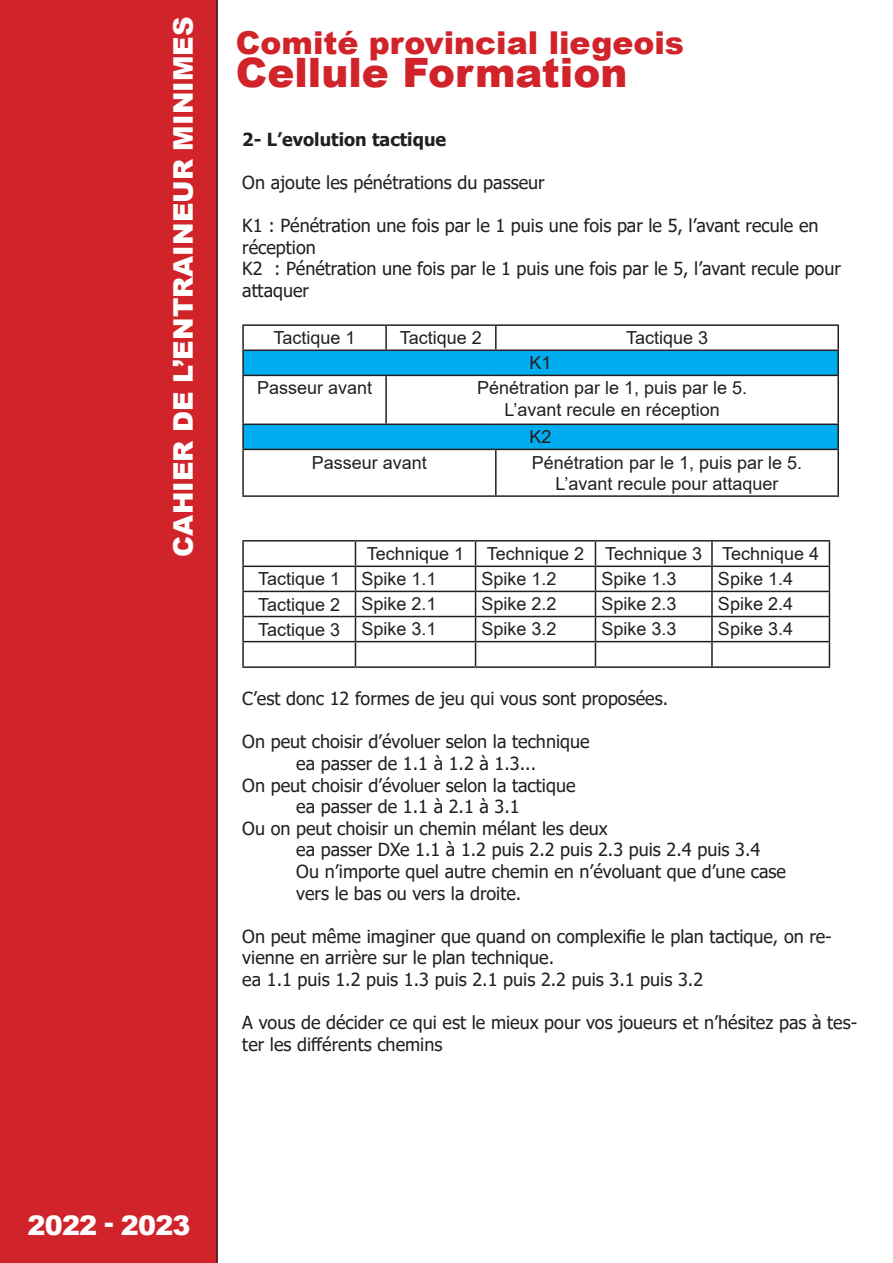
<style>
.page{position:relative;width:893px;height:1263px;background:#fff}
.page>*{position:absolute;margin:0;border:0;box-sizing:border-box;transform-origin:0 0}
.t1{font:900 40.5px "Arial";color:#d1232a}
.t2{font:900 31.5px "Arial";color:#d1232a}
.t3{font:900 27px "Arial";letter-spacing:.005em;color:#fff}
.t4{font:900 27px "Arial";letter-spacing:-.03em;color:#fff}
.t5{font:18px/21.6px "Tahoma";color:#231f20}
.t6{font:18px "Arial";color:#231f20}
.t7{font:18px "Arial Unicode MS";color:#231f20}
.t8{font:700 18px "Tahoma";color:#231f20}
</style>
<div class="page">
<div style="left:0;top:0;width:218px;height:1263px;background:#d1232a"></div>
<svg style="left:244px;top:351px;width:593px;height:98px"></svg>
<hr style="left:242px;top:324px;width:144px;height:2px;background:#231f20">
<hr style="left:242px;top:326px;width:2px;height:23px;background:#231f20">
<hr style="left:386px;top:324px;width:110px;height:2px;background:#231f20">
<hr style="left:385px;top:326px;width:2px;height:23px;background:#231f20">
<hr style="left:496px;top:324px;width:343px;height:2px;background:#231f20">
<hr style="left:495px;top:326px;width:2px;height:23px;background:#231f20">
<hr style="left:837px;top:326px;width:2px;height:23px;background:#231f20">
<hr style="left:242px;top:349px;width:144px;height:2px;background:#231f20">
<hr style="left:242px;top:351px;width:2px;height:24px;background:#231f20">
<hr style="left:386px;top:349px;width:110px;height:2px;background:#231f20">
<hr style="left:496px;top:349px;width:343px;height:2px;background:#231f20">
<hr style="left:837px;top:351px;width:2px;height:24px;background:#231f20">
<hr style="left:242px;top:375px;width:144px;height:1px;background:#231f20">
<hr style="left:242px;top:376px;width:2px;height:47px;background:#231f20">
<hr style="left:386px;top:375px;width:110px;height:1px;background:#231f20">
<hr style="left:385px;top:376px;width:2px;height:47px;background:#231f20">
<hr style="left:496px;top:375px;width:343px;height:1px;background:#231f20">
<hr style="left:837px;top:376px;width:2px;height:47px;background:#231f20">
<hr style="left:242px;top:423px;width:144px;height:2px;background:#231f20">
<hr style="left:242px;top:425px;width:2px;height:24px;background:#231f20">
<hr style="left:386px;top:423px;width:110px;height:2px;background:#231f20">
<hr style="left:496px;top:423px;width:343px;height:2px;background:#231f20">
<hr style="left:837px;top:425px;width:2px;height:24px;background:#231f20">
<hr style="left:242px;top:449px;width:144px;height:1px;background:#231f20">
<hr style="left:242px;top:450px;width:2px;height:45px;background:#231f20">
<hr style="left:386px;top:449px;width:110px;height:1px;background:#231f20">
<hr style="left:496px;top:449px;width:343px;height:1px;background:#231f20">
<hr style="left:495px;top:450px;width:2px;height:45px;background:#231f20">
<hr style="left:837px;top:450px;width:2px;height:45px;background:#231f20">
<hr style="left:242px;top:495px;width:144px;height:2px;background:#231f20">
<hr style="left:386px;top:495px;width:110px;height:2px;background:#231f20">
<hr style="left:496px;top:495px;width:343px;height:2px;background:#231f20">
<hr style="left:242px;top:540px;width:113px;height:1px;background:#231f20">
<hr style="left:242px;top:541px;width:2px;height:24px;background:#231f20">
<hr style="left:355px;top:540px;width:121px;height:1px;background:#231f20">
<hr style="left:476px;top:540px;width:119px;height:1px;background:#231f20">
<hr style="left:595px;top:540px;width:117px;height:1px;background:#231f20">
<hr style="left:712px;top:540px;width:118px;height:1px;background:#231f20">
<hr style="left:711px;top:541px;width:2px;height:24px;background:#231f20">
<hr style="left:242px;top:565px;width:113px;height:2px;background:#231f20">
<hr style="left:242px;top:567px;width:2px;height:24px;background:#231f20">
<hr style="left:355px;top:565px;width:121px;height:2px;background:#231f20">
<hr style="left:476px;top:565px;width:119px;height:2px;background:#231f20">
<hr style="left:595px;top:565px;width:117px;height:2px;background:#231f20">
<hr style="left:712px;top:565px;width:118px;height:2px;background:#231f20">
<hr style="left:711px;top:567px;width:2px;height:24px;background:#231f20">
<hr style="left:242px;top:591px;width:113px;height:1px;background:#231f20">
<hr style="left:242px;top:592px;width:2px;height:24px;background:#231f20">
<hr style="left:355px;top:591px;width:121px;height:1px;background:#231f20">
<hr style="left:476px;top:591px;width:119px;height:1px;background:#231f20">
<hr style="left:595px;top:591px;width:117px;height:1px;background:#231f20">
<hr style="left:712px;top:591px;width:118px;height:1px;background:#231f20">
<hr style="left:711px;top:592px;width:2px;height:24px;background:#231f20">
<hr style="left:242px;top:616px;width:113px;height:1px;background:#231f20">
<hr style="left:242px;top:617px;width:2px;height:24px;background:#231f20">
<hr style="left:355px;top:616px;width:121px;height:1px;background:#231f20">
<hr style="left:476px;top:616px;width:119px;height:1px;background:#231f20">
<hr style="left:595px;top:616px;width:117px;height:1px;background:#231f20">
<hr style="left:712px;top:616px;width:118px;height:1px;background:#231f20">
<hr style="left:711px;top:617px;width:2px;height:24px;background:#231f20">
<hr style="left:242px;top:641px;width:113px;height:1px;background:#231f20">
<hr style="left:242px;top:642px;width:2px;height:24px;background:#231f20">
<hr style="left:355px;top:641px;width:121px;height:1px;background:#231f20">
<svg style="left:355px;top:541px;width:1px;height:125px"></svg>
<hr style="left:476px;top:641px;width:119px;height:1px;background:#231f20">
<svg style="left:475px;top:541px;width:1px;height:125px"></svg>
<hr style="left:595px;top:641px;width:117px;height:1px;background:#231f20">
<svg style="left:595px;top:541px;width:1px;height:125px"></svg>
<hr style="left:712px;top:641px;width:118px;height:1px;background:#231f20">
<hr style="left:711px;top:642px;width:2px;height:24px;background:#231f20">
<svg style="left:829px;top:541px;width:1px;height:125px"></svg>
<hr style="left:242px;top:666px;width:113px;height:2px;background:#231f20">
<hr style="left:355px;top:666px;width:121px;height:2px;background:#231f20">
<hr style="left:476px;top:666px;width:119px;height:2px;background:#231f20">
<hr style="left:595px;top:666px;width:117px;height:2px;background:#231f20">
<hr style="left:712px;top:666px;width:118px;height:2px;background:#231f20">
<h3 class="t3" style="left:164px;top:557px;width:542px;rotate:-90deg">CAHIER DE L’ENTRAINEUR MINIMES</h3>
<h2 class="t2" style="left:236px;top:20px;width:450px">Comité provincial liegeois</h2>
<h1 class="t1" style="left:236px;top:43px;width:393px">Cellule Formation</h1>
<p class="t8" style="left:242px;top:126px;width:205px">2- L’evolution tactique</p>
<p class="t5" style="left:242px;top:172px;width:304px">On ajoute les pénétrations du passeur</p>
<p class="t5" style="left:242px;top:216px;width:578px">K1 : Pénétration une fois par le 1 puis une fois par le 5, l’avant recule en réception</p>
<p class="t5" style="left:242px;top:259px;width:600px">K2 : Pénétration une fois par le 1 puis une fois par le 5, l’avant recule pour attaquer</p>
<p class="t6" style="left:274px;top:326px;width:84px">Tactique 1</p>
<p class="t6" style="left:400px;top:326px;width:84px">Tactique 2</p>
<p class="t6" style="left:626px;top:326px;width:84px">Tactique 3</p>
<p class="t6" style="left:530px;top:351px;width:24px">K1</p>
<p class="t6" style="left:257px;top:376px;width:117px">Passeur avant</p>
<p class="t6" style="left:477px;top:376px;width:272px">Pénétration par le 1, puis par le 5.</p>
<p class="t6" style="left:505px;top:397px;width:217px">L’avant recule en réception</p>
<p class="t6" style="left:530px;top:425px;width:24px">K2</p>
<p class="t6" style="left:312px;top:450px;width:117px">Passeur avant</p>
<p class="t6" style="left:532px;top:450px;width:272px">Pénétration par le 1, puis par le 5.</p>
<p class="t6" style="left:555px;top:471px;width:225px">L’avant recule pour attaquer</p>
<p class="t6" style="left:367px;top:541px;width:99px">Technique 1</p>
<p class="t6" style="left:487px;top:541px;width:99px">Technique 2</p>
<p class="t6" style="left:605px;top:541px;width:99px">Technique 3</p>
<p class="t6" style="left:722px;top:541px;width:99px">Technique 4</p>
<p class="t6" style="left:258px;top:567px;width:84px">Tactique 1</p>
<p class="t7" style="left:361px;top:566px;width:77px">Spike 1.1</p>
<p class="t7" style="left:482px;top:566px;width:77px">Spike 1.2</p>
<p class="t7" style="left:601px;top:566px;width:77px">Spike 1.3</p>
<p class="t7" style="left:718px;top:566px;width:77px">Spike 1.4</p>
<p class="t6" style="left:258px;top:592px;width:84px">Tactique 2</p>
<p class="t7" style="left:361px;top:591px;width:77px">Spike 2.1</p>
<p class="t7" style="left:482px;top:591px;width:77px">Spike 2.2</p>
<p class="t7" style="left:601px;top:591px;width:77px">Spike 2.3</p>
<p class="t7" style="left:718px;top:591px;width:77px">Spike 2.4</p>
<p class="t6" style="left:258px;top:617px;width:84px">Tactique 3</p>
<p class="t7" style="left:361px;top:616px;width:77px">Spike 3.1</p>
<p class="t7" style="left:482px;top:616px;width:77px">Spike 3.2</p>
<p class="t7" style="left:601px;top:616px;width:77px">Spike 3.3</p>
<p class="t7" style="left:718px;top:616px;width:77px">Spike 3.4</p>
<p class="t5" style="left:242px;top:689px;width:427px">C’est donc 12 formes de jeu qui vous sont proposées.</p>
<p class="t5" style="left:242px;top:732px;width:349px">On peut choisir d’évoluer selon la technique</p>
<p class="t5" style="left:296px;top:753px;width:241px">ea passer de 1.1 à 1.2 à 1.3...</p>
<p class="t5" style="left:242px;top:775px;width:335px">On peut choisir d’évoluer selon la tactique</p>
<p class="t5" style="left:296px;top:797px;width:225px">ea passer de 1.1 à 2.1 à 3.1</p>
<p class="t5" style="left:242px;top:818px;width:367px">Ou on peut choisir un chemin mélant les deux</p>
<p class="t5" style="left:296px;top:840px;width:465px">ea passer DXe 1.1 à 1.2 puis 2.2 puis 2.3 puis 2.4 puis 3.4</p>
<p class="t5" style="left:296px;top:861px;width:491px">Ou n’importe quel autre chemin en n’évoluant que d’une case</p>
<p class="t5" style="left:296px;top:883px;width:226px">vers le bas ou vers la droite.</p>
<p class="t5" style="left:242px;top:926px;width:591px">On peut même imaginer que quand on complexifie le plan tactique, on re&shy;vienne en arrière sur le plan technique.</p>
<p class="t5" style="left:242px;top:969px;width:462px">ea 1.1 puis 1.2 puis 1.3 puis 2.1 puis 2.2 puis 3.1 puis 3.2</p>
<p class="t5" style="left:242px;top:1013px;width:616px">A vous de décider ce qui est le mieux pour vos joueurs et n’hésitez pas à tes&shy;ter les différents chemins</p>
<h3 class="t4" style="left:28px;top:1206px;width:164px">2022 - 2023</h3>
</div>
